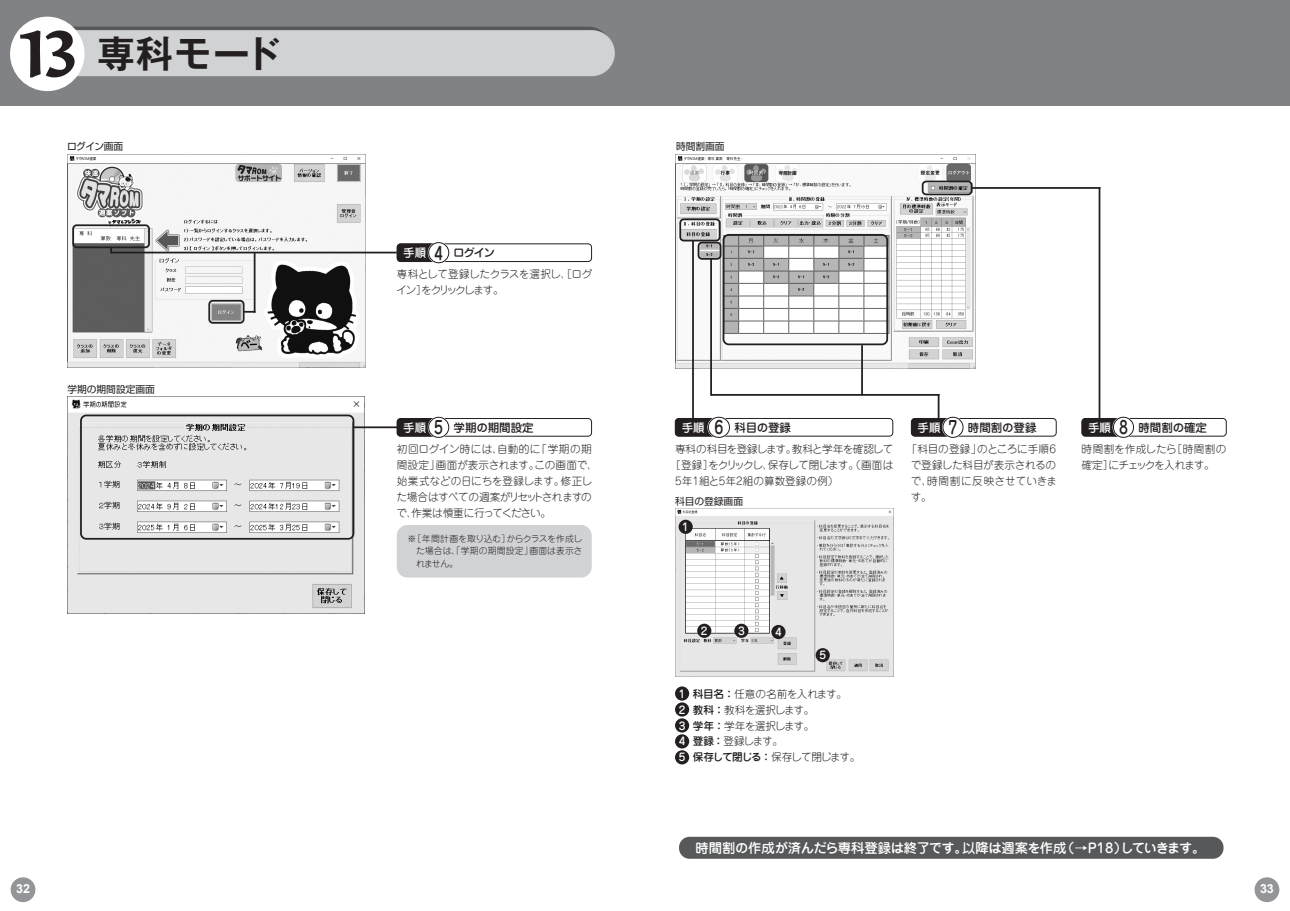
<style>
.page{position:relative;width:1290px;height:911px;background:#fff}
.page>*{position:absolute;margin:0;border:0;box-sizing:border-box;transform-origin:0 0}
.t1{font:700 37.5px "Gothic MB101 Pro De";letter-spacing:.02em;color:#231f20}
.t2{font:500 13.25px "Jun 34 Pro";letter-spacing:-.02em;color:#fff}
.t3{font:700 12.5px "Arial";color:#fff}
.t4{font:500 11.5px "Jun 34 Pro";color:#231f20}
.t5{font:300 10.62px/16px "Jun 101 Pro";letter-spacing:-.03em;color:#231f20}
.t6{font:300 10.62px/16px "Jun 101 Pro";letter-spacing:-.08em;color:#231f20}
.t7{font:300 10.62px/16px "Jun 101 Pro";letter-spacing:-.075em;color:#231f20}
.t8{font:300 10.62px "Jun 101 Pro";letter-spacing:-.095em;color:#231f20}
.t9{font:300 10.62px "Jun 101 Pro";letter-spacing:-.07em;color:#231f20}
.t10{font:300 10.62px "Jun 101 Pro";color:#231f20}
.t11{font:500 10.62px "Jun 34 Pro";color:#fff}
.t12{font:9.75px "Shin Go Pro";color:#231f20}
.t13{font:300 8.88px/12.4px "Jun 101 Pro";color:#231f20;text-align:justify}
.s1{color:#fff}
.s2{font-size:17.75px}
.s3{font-family:"Jun 34 Pro";font-weight:500;color:#fff}
.s4{font-family:"Jun 34 Pro";font-weight:500}
</style>
<div class="page">
<div style="left:0;top:0;width:1290px;height:106px;background:#808285"></div>
<img style="left:67px;top:154px;width:299px;height:213px">
<img style="left:67px;top:397px;width:297px;height:216px">
<div style="left:208px;top:300px;width:36px;height:24px;border:2px solid #231f20;border-radius:4px"></div>
<div style="left:72px;top:224px;width:78px;height:24px;border:2px solid #231f20;border-radius:4px"></div>
<div style="left:80px;top:414px;width:274px;height:125px;border:2px solid #231f20;border-radius:5px"></div>
<img style="left:675px;top:508px;width:218px;height:168px">
<img style="left:675px;top:154px;width:300px;height:215px">
<div style="left:679px;top:836px;width:544px;height:22px;background:#57585a;border-radius:11px"></div>
<div style="left:44px;top:27px;width:567px;height:46px;background:#57585a;border-radius:23px"></div>
<div style="left:48px;top:30px;width:567px;height:46px;background:#d1d2d4;border-radius:23px"></div>
<hr style="left:254px;top:252px;width:1px;height:61px;background:#231f20">
<div style="left:922px;top:181px;width:50px;height:14px;border:2px solid #231f20;border-radius:4px"></div>
<svg style="left:244px;top:311px;width:11px;height:2px"></svg>
<hr style="left:111px;top:252px;width:286px;height:1px;background:#231f20">
<hr style="left:353px;top:426px;width:72px;height:2px;background:#231f20">
<hr style="left:692px;top:240px;width:2px;height:187px;background:#231f20">
<hr style="left:1098px;top:187px;width:2px;height:239px;background:#231f20">
<hr style="left:971px;top:187px;width:129px;height:2px;background:#231f20">
<hr style="left:711px;top:394px;width:228px;height:2px;background:#231f20">
<hr style="left:861px;top:345px;width:2px;height:50px;background:#231f20">
<hr style="left:710px;top:258px;width:2px;height:138px;background:#231f20">
<div style="left:397px;top:243px;width:195px;height:19px;border:1px solid #231f20;border-radius:4px"></div>
<svg style="left:397px;top:244px;width:36px;height:18px"></svg>
<div style="left:428px;top:242px;width:22px;height:22px;border:1px solid #fff;border-radius:50%"></div>
<div style="left:429px;top:243px;width:20px;height:20px;background:#fff;border-radius:50%"></div>
<div style="left:428px;top:242px;width:21px;height:21px;border:1px solid #231f20;border-radius:50%"></div>
<div style="left:397px;top:418px;width:195px;height:18px;border:1px solid #231f20;border-radius:4px"></div>
<svg style="left:397px;top:418px;width:36px;height:18px"></svg>
<div style="left:428px;top:416px;width:22px;height:22px;border:1px solid #fff;border-radius:50%"></div>
<div style="left:429px;top:417px;width:20px;height:20px;background:#fff;border-radius:50%"></div>
<div style="left:428px;top:417px;width:21px;height:21px;border:1px solid #231f20;border-radius:50%"></div>
<div style="left:679px;top:218px;width:41px;height:23px;border:2px solid #231f20;border-radius:4px"></div>
<div style="left:675px;top:686px;width:14px;height:14px;background:#231f20;border-radius:50%"></div>
<div style="left:675px;top:702px;width:14px;height:14px;background:#231f20;border-radius:50%"></div>
<div style="left:675px;top:718px;width:14px;height:14px;background:#231f20;border-radius:50%"></div>
<div style="left:675px;top:734px;width:14px;height:14px;background:#231f20;border-radius:50%"></div>
<div style="left:675px;top:750px;width:14px;height:14px;background:#231f20;border-radius:50%"></div>
<div style="left:397px;top:525px;width:195px;height:52px;background:#d1d2d4;border-radius:11px"></div>
<div style="left:678px;top:520px;width:15px;height:14px;background:#231f20;border-radius:50%"></div>
<div style="left:697px;top:623px;width:14px;height:15px;background:#231f20;border-radius:50%"></div>
<div style="left:734px;top:623px;width:14px;height:15px;background:#231f20;border-radius:50%"></div>
<div style="left:771px;top:625px;width:14px;height:14px;background:#231f20;border-radius:50%"></div>
<div style="left:815px;top:648px;width:15px;height:14px;background:#231f20;border-radius:50%"></div>
<div style="left:911px;top:418px;width:145px;height:18px;border:1px solid #231f20;border-radius:4px"></div>
<svg style="left:911px;top:394px;width:36px;height:42px"></svg>
<div style="left:942px;top:416px;width:22px;height:22px;border:1px solid #fff;border-radius:50%"></div>
<div style="left:943px;top:417px;width:20px;height:20px;background:#fff;border-radius:50%"></div>
<div style="left:942px;top:417px;width:21px;height:21px;border:1px solid #231f20;border-radius:50%"></div>
<div style="left:1081px;top:418px;width:145px;height:18px;border:1px solid #231f20;border-radius:4px"></div>
<svg style="left:1082px;top:418px;width:36px;height:18px"></svg>
<div style="left:1112px;top:416px;width:22px;height:22px;border:1px solid #fff;border-radius:50%"></div>
<div style="left:1113px;top:417px;width:20px;height:20px;background:#fff;border-radius:50%"></div>
<div style="left:1113px;top:417px;width:21px;height:21px;border:1px solid #231f20;border-radius:50%"></div>
<div style="left:675px;top:418px;width:218px;height:18px;border:1px solid #231f20;border-radius:4px"></div>
<svg style="left:675px;top:418px;width:38px;height:18px"></svg>
<svg style="left:708px;top:417px;width:22px;height:21px"></svg>
<div style="left:707px;top:416px;width:23px;height:22px;border:1px solid #fff;border-radius:50%"></div>
<div style="left:708px;top:417px;width:21px;height:20px;background:#fff;border-radius:50%"></div>
<div style="left:708px;top:417px;width:22px;height:21px;border:1px solid #231f20;border-radius:50%"></div>
<div style="left:722px;top:234px;width:166px;height:111px;border:2px solid #231f20;border-radius:5px"></div>
<div style="left:697px;top:242px;width:24px;height:18px;border:2px solid #231f20;border-radius:4px"></div>
<div style="left:1254px;top:877px;width:25px;height:25px;background:#939598;border-radius:50%"></div>
<div style="left:11px;top:877px;width:24px;height:25px;background:#939598;border-radius:50%"></div>
<div style="left:10px;top:17px;width:75px;height:74px;background:#fff;border-radius:50%"></div>
<svg style="left:20px;top:30px;width:55px;height:47px"></svg>
<h1 class="t1" style="left:97px;top:23px;width:185px">専科モード</h1>
<p class="t12" style="left:67px;top:139px;width:58px">ログイン画面</p>
<p class="t12" style="left:67px;top:381px;width:89px">学期の期間設定画面</p>
<p class="t4" style="left:403px;top:243px;width:94px"><span class="s1">手順</span> <span class="s2">4</span> ログイン</p>
<p class="t7" style="left:397px;top:265px;width:197px">専科として登録したクラスを選択し、［ログイン］をクリックします。</p>
<p class="t4" style="left:403px;top:418px;width:132px"><span class="s1">手順</span> <span class="s2">5</span> 学期の期間設定</p>
<p class="t5" style="left:396px;top:440px;width:203px">初回ログイン時には、自動的に「学期の期間設定」画面が表示されます。この画面で、始業式などの日にちを登録します。修正した場合はすべての週案がリセットされますので、作業は慎重に行ってください。</p>
<p class="t13" style="left:416px;top:531px;width:168px;text-indent:-9px">※［年間計画を取り込む］からクラスを作成した場合は、「学期の期間設定」画面は表示されません。</p>
<p class="t12" style="left:676px;top:139px;width:50px">時間割画面</p>
<p class="t4" style="left:682px;top:418px;width:111px"><span class="s1">手順</span> <span class="s2">6</span> 科目の登録</p>
<p class="t9" style="left:675px;top:440px;width:220px">専科の科目を登録します。教科と学年を確認して</p>
<p class="t8" style="left:670px;top:456px;width:225px">［登録］をクリックし、保存して閉じます。（画面は</p>
<p class="t10" style="left:675px;top:472px;width:165px">5年1組と5年2組の算数登録の例）</p>
<p class="t12" style="left:675px;top:493px;width:70px">科目の登録画面</p>
<p class="t11" style="left:682px;top:518px;width:8px">1</p>
<p class="t4" style="left:917px;top:418px;width:121px"><span class="s1">手順</span> <span class="s2">7</span> 時間割の登録</p>
<p class="t5" style="left:911px;top:440px;width:148px;text-align:justify;text-indent:-4px">「科目の登録」のところに手順6で登録した科目が表示されるので、時間割に反映させていきます。</p>
<p class="t4" style="left:1088px;top:418px;width:121px"><span class="s1">手順</span> <span class="s2">8</span> 時間割の確定</p>
<p class="t5" style="left:1081px;top:440px;width:146px">時間割を作成したら［時間割の確定］にチェックを入れます。</p>
<p class="t11" style="left:701px;top:622px;width:8px">2</p>
<p class="t11" style="left:738px;top:622px;width:8px">3</p>
<p class="t11" style="left:775px;top:623px;width:8px">4</p>
<p class="t11" style="left:819px;top:647px;width:8px">5</p>
<p class="t6" style="left:679px;top:684px;width:183px"><span class="s3">1</span> <span class="s4">科目名：</span>任意の名前を入れます。<br><span class="s3">2</span> <span class="s4">教科：</span>教科を選択します。<br><span class="s3">3</span> <span class="s4">学年：</span>学年を選択します。<br><span class="s3">4</span> <span class="s4">登録：</span>登録します。<br><span class="s3">5</span> <span class="s4">保存して閉じる：</span>保存して閉じます。</p>
<p class="t2" style="left:695px;top:837px;width:511px">時間割の作成が済んだら専科登録は終了です。以降は週案を作成（→P18）していきます。</p>
<p class="t3" style="left:16px;top:880px;width:15px">32</p>
<p class="t3" style="left:1260px;top:880px;width:15px">33</p>
</div>
